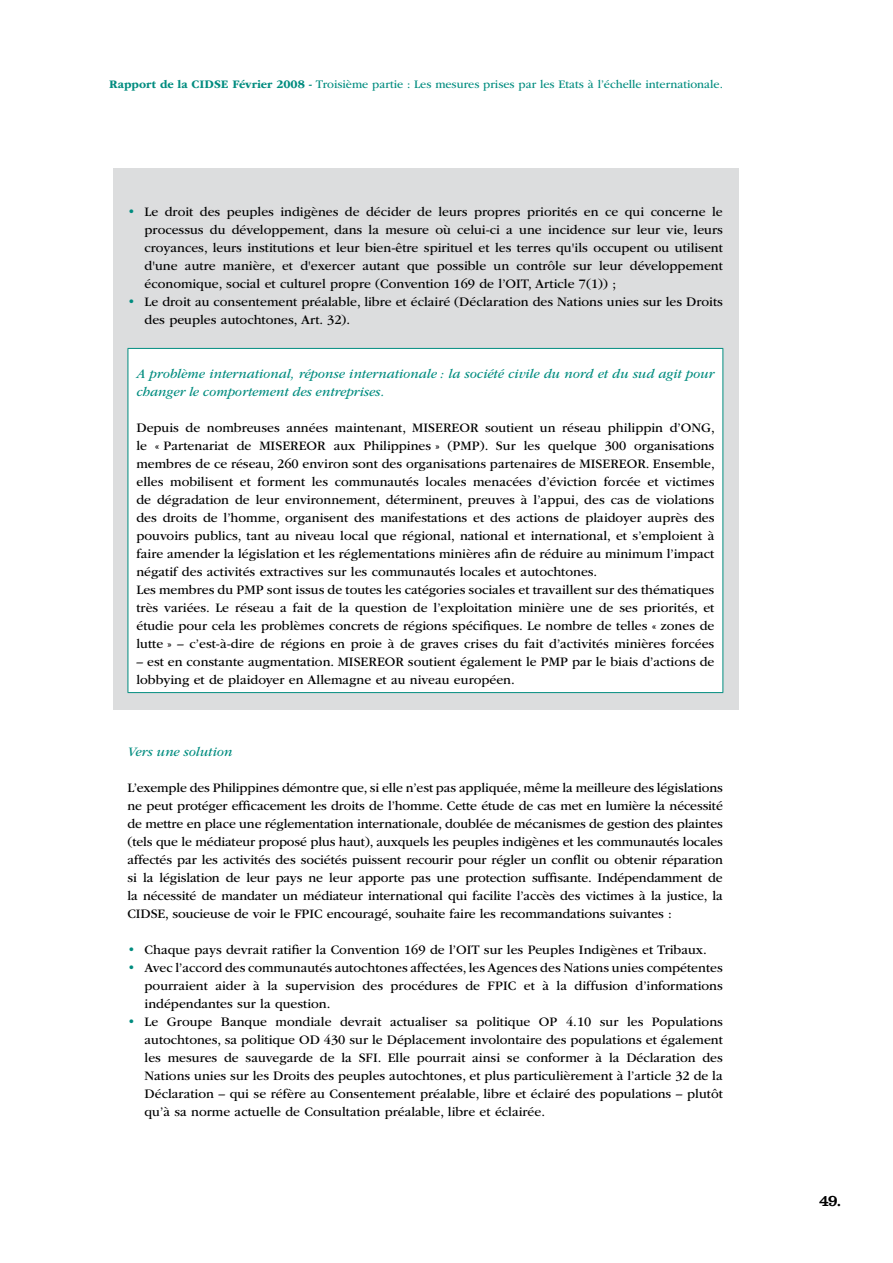
<style>
.page{position:relative;width:893px;height:1263px;background:#fff}
.page>*{position:absolute;margin:0;border:0;box-sizing:border-box;transform-origin:0 0}
.t1{font:16.5px "Clarendon LT Std";color:#000}
.t2{font:13.5px/18px "ITC Garamond Std";color:#000}
.t3{font:italic 13.5px/18px "ITC Garamond Std";color:#008c7f}
.t4{font:13.5px/18px "ITC Garamond Std";color:#008c7f}
.t5{font:12px "ITC Garamond Std";color:#008c7f}
.s1{font-weight:700}
</style>
<div class="page">
<div style="left:113px;top:168px;width:625px;height:542px;background:#dcddde"></div>
<div style="left:128px;top:348px;width:595px;height:345px;background:#fff"></div>
<hr style="left:128px;top:348px;width:595px;height:1px;background:#008c7f">
<hr style="left:128px;top:349px;width:1px;height:343px;background:#008c7f">
<hr style="left:722px;top:349px;width:1px;height:343px;background:#008c7f">
<hr style="left:128px;top:692px;width:595px;height:1px;background:#008c7f">
<p class="t5" style="left:109px;top:78px;width:615px"><span class="s1">Rapport de la CIDSE Février 2008 -</span> Troisième partie : Les mesures prises par les Etats à l’échelle internationale.</p>
<p class="t4" style="left:128px;top:203px;width:10px">•</p>
<p class="t4" style="left:128px;top:293px;width:10px">•</p>
<p class="t2" style="left:145px;top:203px;width:580px">Le droit des peuples indigènes de décider de leurs propres priorités en ce qui concerne le processus du développement, dans la mesure où celui-ci a une incidence sur leur vie, leurs croyances, leurs institutions et leur bien-être spirituel et les terres qu'ils occupent ou utilisent d'une autre manière, et d'exercer autant que possible un contrôle sur leur développement économique, social et culturel propre (Convention 169 de l’OIT, Article 7(1)) ;<br>Le droit au consentement préalable, libre et éclairé (Déclaration des Nations unies sur les Droits des peuples autochtones, Art. 32).</p>
<p class="t3" style="left:136px;top:365px;width:579px">A problème international, réponse internationale : la société civile du nord et du sud agit pour changer le comportement des entreprises.</p>
<p class="t2" style="left:136px;top:419px;width:580px">Depuis de nombreuses années maintenant, MISEREOR soutient un réseau philippin d’ONG, le « Partenariat de MISEREOR aux Philippines » (PMP). Sur les quelque 300 organisations membres de ce réseau, 260 environ sont des organisations partenaires de MISEREOR. Ensemble, elles mobilisent et forment les communautés locales menacées d’éviction forcée et victimes de dégradation de leur environnement, déterminent, preuves à l’appui, des cas de violations des droits de l’homme, organisent des manifestations et des actions de plaidoyer auprès des pouvoirs publics, tant au niveau local que régional, national et international, et s’emploient à faire amender la législation et les réglementations minières afin de réduire au minimum l’impact négatif des activités extractives sur les communautés locales et autochtones.<br>Les membres du PMP sont issus de toutes les catégories sociales et travaillent sur des thématiques très variées. Le réseau a fait de la question de l’exploitation minière une de ses priorités, et étudie pour cela les problèmes concrets de régions spécifiques. Le nombre de telles « zones de lutte » – c’est-à-dire de régions en proie à de graves crises du fait d’activités minières forcées</p>
<p class="t2" style="left:136px;top:653px;width:579px">– est en constante augmentation. MISEREOR soutient également le PMP par le biais d’actions de lobbying et de plaidoyer en Allemagne et au niveau européen.</p>
<p class="t3" style="left:128px;top:743px;width:106px">Vers une solution</p>
<p class="t2" style="left:128px;top:779px;width:597px;text-align:justify">L’exemple des Philippines démontre que, si elle n’est pas appliquée, même la meilleure des législations ne peut protéger efficacement les droits de l’homme. Cette étude de cas met en lumière la nécessité de mettre en place une réglementation internationale, doublée de mécanismes de gestion des plaintes (tels que le médiateur proposé plus haut), auxquels les peuples indigènes et les communautés locales affectés par les activités des sociétés puissent recourir pour régler un conflit ou obtenir réparation si la législation de leur pays ne leur apporte pas une protection suffisante. Indépendamment de la nécessité de mandater un médiateur international qui facilite l’accès des victimes à la justice, la CIDSE, soucieuse de voir le FPIC encouragé, souhaite faire les recommandations suivantes :</p>
<p class="t2" style="left:145px;top:941px;width:580px">Chaque pays devrait ratifier la Convention 169 de l’OIT sur les Peuples Indigènes et Tribaux.<br>Avec l’accord des communautés autochtones affectées, les Agences des Nations unies compétentes pourraient aider à la supervision des procédures de FPIC et à la diffusion d’informations indépendantes sur la question.<br>Le Groupe Banque mondiale devrait actualiser sa politique OP 4.10 sur les Populations autochtones, sa politique OD 430 sur le Déplacement involontaire des populations et également les mesures de sauvegarde de la SFI. Elle pourrait ainsi se conformer à la Déclaration des Nations unies sur les Droits des peuples autochtones, et plus particulièrement à l’article 32 de la Déclaration – qui se réfère au Consentement préalable, libre et éclairé des populations – plutôt qu’à sa norme actuelle de Consultation préalable, libre et éclairée.</p>
<p class="t4" style="left:128px;top:941px;width:10px">• •</p>
<p class="t4" style="left:128px;top:1013px;width:10px">•</p>
<p class="t1" style="left:819px;top:1191px;width:24px">49 .</p>
</div>
